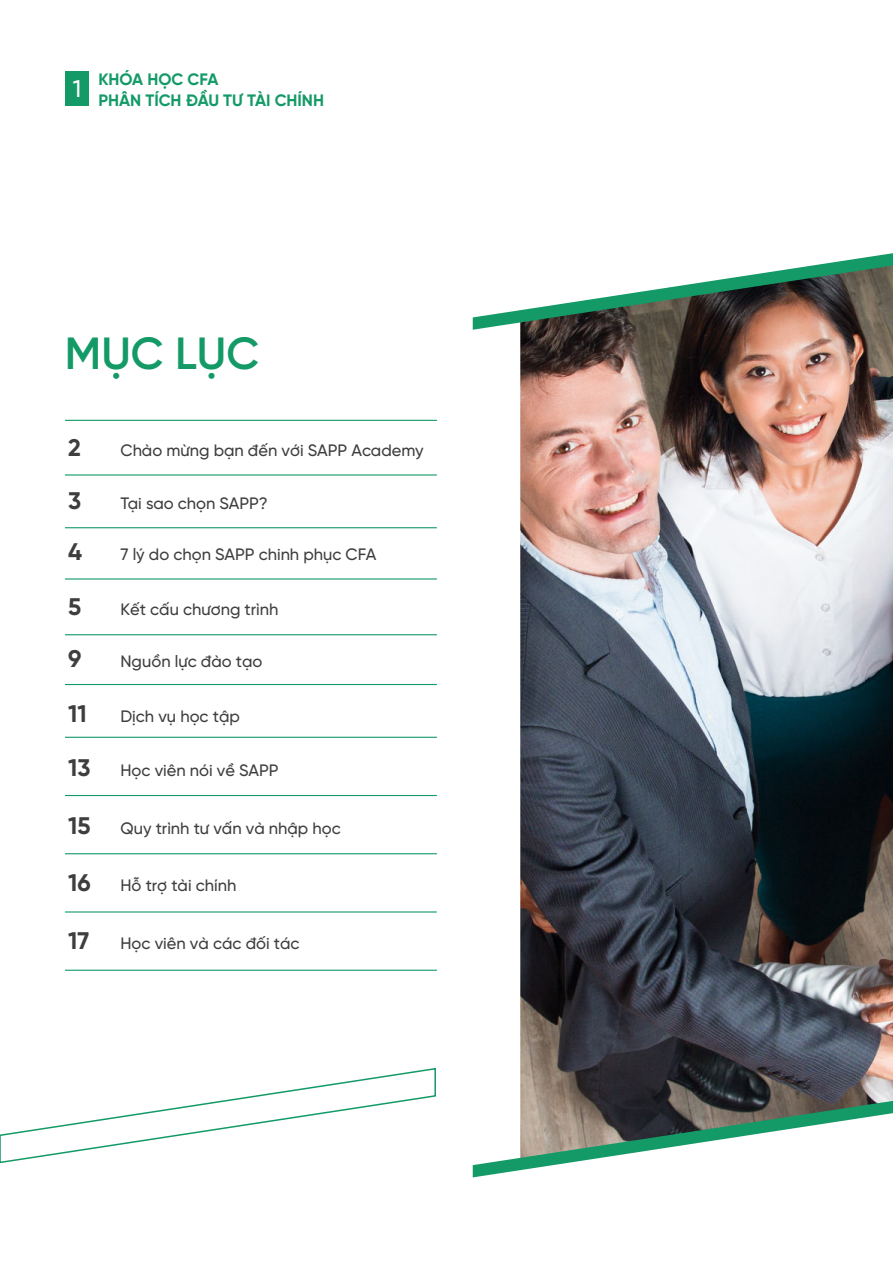
<style>
.page{position:relative;width:893px;height:1263px;background:#fff}
.page>*{position:absolute;margin:0;border:0;box-sizing:border-box;transform-origin:0 0}
.t1{font:600 45px "SVN Gilroy";color:#139a67}
.t2{font:700 24px "SVN Gilroy";color:#3e3e3f}
.t3{font:500 24px "SVN Gilroy";color:#fff}
.t4{font:500 16.5px "SVN Gilroy";color:#3e3e3f}
.t5{font:700 16.5px/21px "SVN Gilroy";color:#139a67}
</style>
<div class="page">
<div style="left:65px;top:70px;width:24px;height:35px;background:#139a67"></div>
<img style="left:520px;top:330px;width:373px;height:771px">
<svg style="left:0;top:1067px;width:436px;height:97px"></svg>
<svg style="left:473px;top:1101px;width:420px;height:76px"></svg>
<svg style="left:473px;top:253px;width:420px;height:77px"></svg>
<hr style="left:65px;top:474px;width:372px;height:2px;background:#139a67">
<hr style="left:65px;top:420px;width:372px;height:1px;background:#139a67">
<hr style="left:65px;top:527px;width:372px;height:1px;background:#139a67">
<hr style="left:65px;top:578px;width:372px;height:1px;background:#139a67">
<hr style="left:65px;top:634px;width:372px;height:1px;background:#139a67">
<hr style="left:65px;top:684px;width:372px;height:1px;background:#139a67">
<hr style="left:65px;top:737px;width:372px;height:1px;background:#139a67">
<hr style="left:65px;top:795px;width:372px;height:1px;background:#139a67">
<hr style="left:65px;top:853px;width:372px;height:1px;background:#139a67">
<hr style="left:65px;top:911px;width:372px;height:1px;background:#139a67">
<hr style="left:65px;top:970px;width:372px;height:1px;background:#139a67">
<h2 class="t3" style="left:73px;top:76px;width:10px">1</h2>
<p class="t5" style="left:98px;top:68px;width:227px">KHÓA HỌC CFA<br>PHÂN TÍCH ĐẦU TƯ TÀI CHÍNH</p>
<h1 class="t1" style="left:65px;top:329px;width:196px">MỤC LỤC</h1>
<h2 class="t2" style="left:68px;top:430px;width:14px">2</h2>
<p class="t4" style="left:120px;top:441px;width:305px">Chào mừng bạn đến với SAPP Academy</p>
<h2 class="t2" style="left:68px;top:483px;width:15px">3</h2>
<p class="t4" style="left:120px;top:494px;width:149px">Tại sao chọn SAPP?</p>
<h2 class="t2" style="left:68px;top:534px;width:15px">4</h2>
<p class="t4" style="left:120px;top:546px;width:257px">7 lý do chọn SAPP chinh phục CFA</p>
<h2 class="t2" style="left:68px;top:589px;width:15px">5</h2>
<p class="t4" style="left:120px;top:600px;width:159px">Kết cấu chương trình</p>
<h2 class="t2" style="left:68px;top:641px;width:15px">9</h2>
<p class="t4" style="left:120px;top:652px;width:144px">Nguồn lực đào tạo</p>
<h2 class="t2" style="left:68px;top:695px;width:20px">11</h2>
<p class="t4" style="left:120px;top:707px;width:121px">Dịch vụ học tập</p>
<h2 class="t2" style="left:68px;top:749px;width:24px">13</h2>
<p class="t4" style="left:120px;top:761px;width:160px">Học viên nói về SAPP</p>
<h2 class="t2" style="left:68px;top:808px;width:24px">15</h2>
<p class="t4" style="left:120px;top:820px;width:222px">Quy trình tư vấn và nhập học</p>
<h2 class="t2" style="left:68px;top:865px;width:24px">16</h2>
<p class="t4" style="left:120px;top:877px;width:117px">Hỗ trợ tài chính</p>
<h2 class="t2" style="left:68px;top:923px;width:23px">17</h2>
<p class="t4" style="left:120px;top:935px;width:181px">Học viên và các đối tác</p>
</div>
